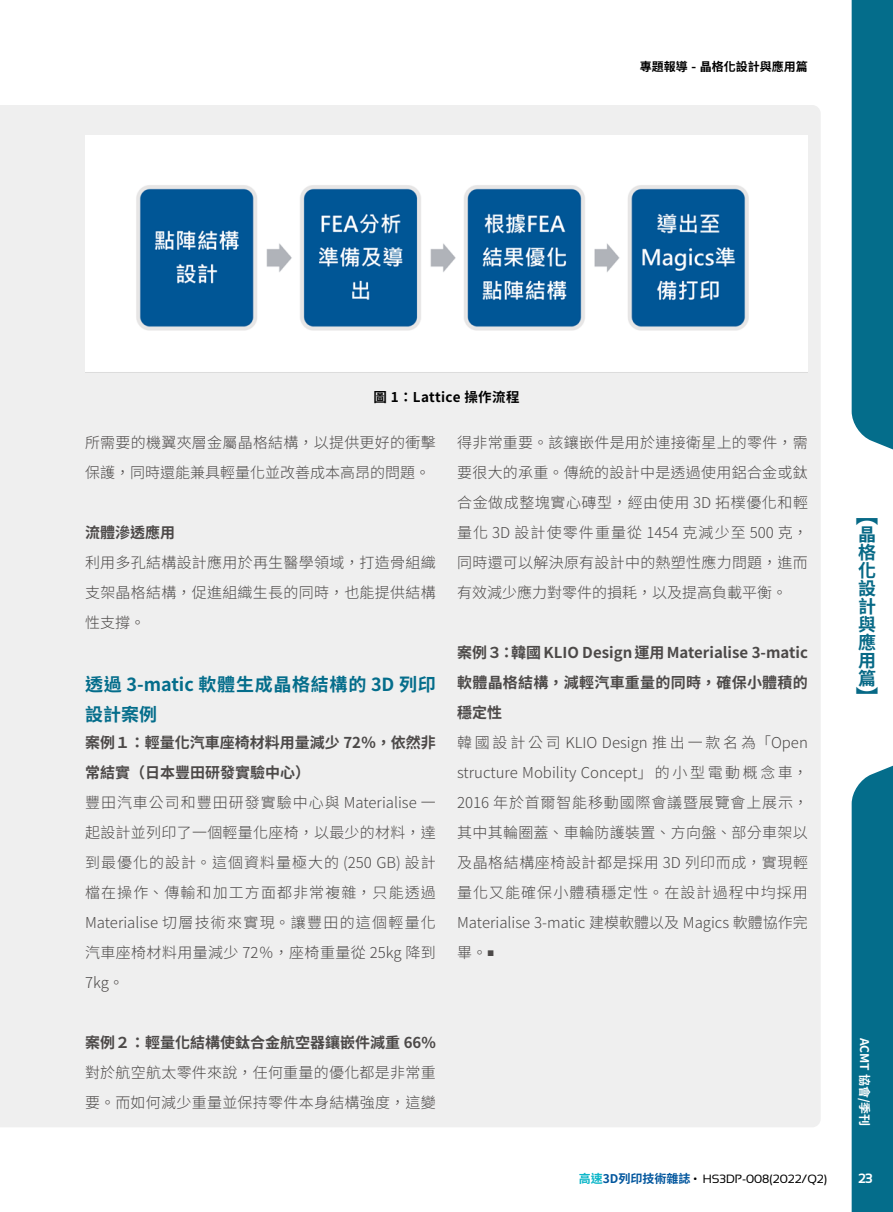
<style>
.page{position:relative;width:893px;height:1212px;background:#fff}
.page>*{position:absolute;margin:0;border:0;box-sizing:border-box;transform-origin:0 0}
.t1{font:700 22.5px "Noto Sans CJ Ktc";color:#076986}
.t2{font:700 18px/30px "Noto Sans CJ Ktc";letter-spacing:.04em;color:#046d8b}
.t3{font:700 18px/18px "Noto Sans CJ Ktc";color:#076986;text-align:justify}
.t4{font:300 15px/30px "Noto Sans CJ Ktc";letter-spacing:.02em;color:#4c4948;text-align:justify}
.t5{font:700 15px/30px "Noto Sans CJ Ktc";color:#4c4948}
.t6{font:700 13.5px "Noto Sans CJ Ktc";letter-spacing:.03em;color:#000}
.t7{font:700 13.5px "Sansation";color:#fff}
.t8{font:12px "Sansation";color:#000}
.t9{font:700 12px "Noto Sans CJ Ktc";color:#000}
.t10{font:700 12px "Noto Sans CJ Ktc";color:#fff}
.s1{font-family:"Noto Sans CJ Ktc";font-weight:700;color:#0fb7c9}
.s2{font-family:"Noto Sans CJ Ktc";font-weight:700;color:#00559d}
</style>
<div class="page">
<div style="left:852px;top:0;width:41px;height:450px;background:#046d8b"></div>
<div style="left:852px;top:765px;width:41px;height:447px;background:#046d8b"></div>
<div style="left:0;top:105px;width:821px;height:1022px;background:#efefef"></div>
<img style="left:85px;top:135px;width:723px;height:240px">
<p class="t9" style="left:640px;top:59px;width:169px">專題報導 - 晶格化設計與應用篇</p>
<p class="t6" style="left:373px;top:389px;width:148px">圖 1：Lattice 操作流程</p>
<p class="t4" style="left:85px;top:428px;width:352px">所需要的機翼夾層金屬晶格結構，以提供更好的衝擊保護，同時還能兼具輕量化並改善成本高昂的問題。</p>
<p class="t5" style="left:85px;top:518px;width:91px">流體滲透應用</p>
<p class="t4" style="left:85px;top:548px;width:352px">利用多孔結構設計應用於再生醫學領域，打造骨組織支架晶格結構，促進組織生長的同時，也能提供結構性支撐。</p>
<p class="t2" style="left:85px;top:670px;width:352px">透過 3-matic 軟體生成晶格結構的 3D 列印設計案例</p>
<p class="t5" style="left:85px;top:728px;width:352px">案例１：輕量化汽車座椅材料用量減少 72％，依然非常結實（日本豐田研發實驗中心）</p>
<p class="t4" style="left:85px;top:788px;width:352px">豐田汽車公司和豐田研發實驗中心與 Materialise 一起設計並列印了一個輕量化座椅，以最少的材料，達到最優化的設計。這個資料量極大的 (250 GB) 設計檔在操作、傳輸和加工方面都非常複雜，只能透過Materialise 切層技術來實現。讓豐田的這個輕量化汽車座椅材料用量減少 72％，座椅重量從 25kg 降到7kg。</p>
<p class="t5" style="left:85px;top:1028px;width:352px">案例２：輕量化結構使鈦合金航空器鑲嵌件減重 66%</p>
<p class="t4" style="left:85px;top:1058px;width:352px">對於航空航太零件來說，任何重量的優化都是非常重要。而如何減少重量並保持零件本身結構強度，這變</p>
<p class="t4" style="left:457px;top:428px;width:352px">得非常重要。該鑲嵌件是用於連接衛星上的零件，需要很大的承重。傳統的設計中是透過使用鋁合金或鈦合金做成整塊實心磚型，經由使用 3D 拓樸優化和輕量化 3D 設計使零件重量從 1454 克減少至 500 克，同時還可以解決原有設計中的熱塑性應力問題，進而有效減少應力對零件的損耗，以及提高負載平衡。</p>
<p class="t5" style="left:457px;top:638px;width:352px;text-align:justify">案例３：韓國 KLIO Design 運用 Materialise 3-matic軟體晶格結構，減輕汽車重量的同時，確保小體積的穩定性</p>
<p class="t4" style="left:457px;top:728px;width:352px">韓國設計公司 KLIO Design 推出一款名為「Open structure Mobility Concept」的小型電動概念車，2016 年於首爾智能移動國際會議暨展覽會上展示，其中其輪圈蓋、車輪防護裝置、方向盤、部分車架以及晶格結構座椅設計都是採用 3D 列印而成，實現輕量化又能確保小體積穩定性。在設計過程中均採用Materialise 3-matic 建模軟體以及 Magics 軟體協作完畢。<sup>■</sup></p>
<h1 class="t1" style="left:856px;top:502px;width:23px">【</h1>
<p class="t3" style="left:858px;top:526px;width:19px">晶格化設計與應用篇</p>
<h1 class="t1" style="left:856px;top:685px;width:23px">】</h1>
<p class="t10" style="left:871px;top:1037px;width:90px;rotate:90deg">ACMT 協會/季刊</p>
<p class="t8" style="left:579px;top:1172px;width:250px"><span class="s1">高速</span><span class="s2">3D列印技術雜誌</span> • HS3DP-008(2022/Q2)</p>
<p class="t7" style="left:858px;top:1170px;width:16px">23</p>
</div>
